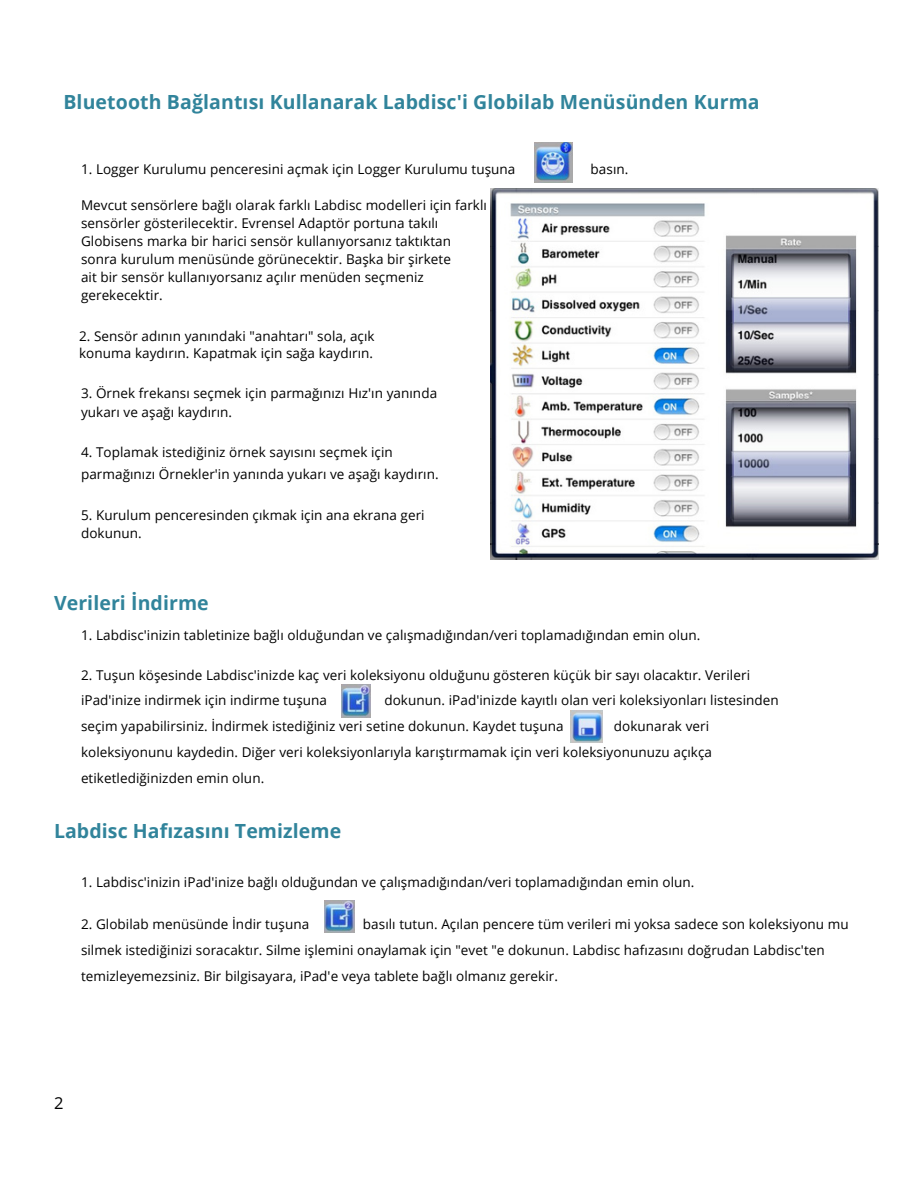
<style>
.page{position:relative;width:918px;height:1188px;background:#fff}
.page>*{position:absolute;margin:0;border:0;box-sizing:border-box;transform-origin:0 0}
.t1{font:700 19.5px "Open Sans";letter-spacing:.005em;color:#31849b}
.t2{font:16.5px "Open Sans";color:#000}
.t3{font:13.5px/18px "Open Sans";letter-spacing:.005em;color:#000}
</style>
<div class="page">
<img style="left:342px;top:685px;width:29px;height:32px">
<img style="left:571px;top:710px;width:31px;height:33px">
<img style="left:325px;top:900px;width:29px;height:33px">
<img style="left:534px;top:142px;width:39px;height:41px">
<img style="left:491px;top:189px;width:388px;height:371px">
<h1 class="t1" style="left:63px;top:88px;width:698px">Bluetooth Bağlantısı Kullanarak Labdisc'i Globilab Menüsünden Kurma</h1>
<p class="t3" style="left:81px;top:159px;width:436px">1. Logger Kurulumu penceresini açmak için Logger Kurulumu tuşuna</p>
<p class="t3" style="left:591px;top:159px;width:39px">basın.</p>
<p class="t3" style="left:81px;top:195px;width:407px">Mevcut sensörlere bağlı olarak farklı Labdisc modelleri için farklı sensörler gösterilecektir. Evrensel Adaptör portuna takılı Globisens marka bir harici sensör kullanıyorsanız taktıktan sonra kurulum menüsünde görünecektir. Başka bir şirkete<br>ait bir sensör kullanıyorsanız açılır menüden seçmeniz gerekecektir.</p>
<p class="t3" style="left:79px;top:327px;width:297px;line-height:16.8px">2. Sensör adının yanındaki "anahtarı" sola, açık konuma kaydırın. Kapatmak için sağa kaydırın.</p>
<p class="t3" style="left:81px;top:383px;width:358px;line-height:19.2px">3. Örnek frekansı seçmek için parmağınızı Hız'ın yanında yukarı ve aşağı kaydırın.</p>
<p class="t3" style="left:81px;top:440px;width:359px;line-height:22.5px">4. Toplamak istediğiniz örnek sayısını seçmek için parmağınızı Örnekler'in yanında yukarı ve aşağı kaydırın.</p>
<p class="t3" style="left:81px;top:505px;width:345px">5. Kurulum penceresinden çıkmak için ana ekrana geri dokunun.</p>
<h1 class="t1" style="left:54px;top:590px;width:156px">Verileri İndirme</h1>
<p class="t3" style="left:81px;top:626px;width:621px">1. Labdisc'inizin tabletinize bağlı olduğundan ve çalışmadığından/veri toplamadığından emin olun.</p>
<p class="t3" style="left:81px;top:661px;width:671px;line-height:25.8px">2. Tuşun köşesinde Labdisc'inizde kaç veri koleksiyonu olduğunu gösteren küçük bir sayı olacaktır. Verileri iPad'inize indirmek için indirme tuşuna</p>
<p class="t3" style="left:81px;top:687px;width:699px;line-height:25.8px;text-indent:303px">dokunun. iPad'inizde kayıtlı olan veri koleksiyonları listesinden seçim yapabilirsiniz. İndirmek istediğiniz veri setine dokunun. Kaydet tuşuna</p>
<p class="t3" style="left:81px;top:713px;width:633px;line-height:25.8px;text-indent:533px">dokunarak veri koleksiyonunu kaydedin. Diğer veri koleksiyonlarıyla karıştırmamak için veri koleksiyonunuzu açıkça etiketlediğinizden emin olun.</p>
<h1 class="t1" style="left:54px;top:817px;width:289px">Labdisc Hafızasını Temizleme</h1>
<p class="t3" style="left:81px;top:873px;width:615px">1. Labdisc'inizin iPad'inize bağlı olduğundan ve çalışmadığından/veri toplamadığından emin olun.</p>
<p class="t3" style="left:81px;top:915px;width:230px">2. Globilab menüsünde İndir tuşuna</p>
<p class="t3" style="left:81px;top:911px;width:769px;line-height:25.8px;text-indent:282px">basılı tutun. Açılan pencere tüm verileri mi yoksa sadece son koleksiyonu mu silmek istediğinizi soracaktır. Silme işlemini onaylamak için "evet "e dokunun. Labdisc hafızasını doğrudan Labdisc'ten temizleyemezsiniz. Bir bilgisayara, iPad'e veya tablete bağlı olmanız gerekir.</p>
<p class="t2" style="left:54px;top:1092px;width:11px">2</p>
</div>
